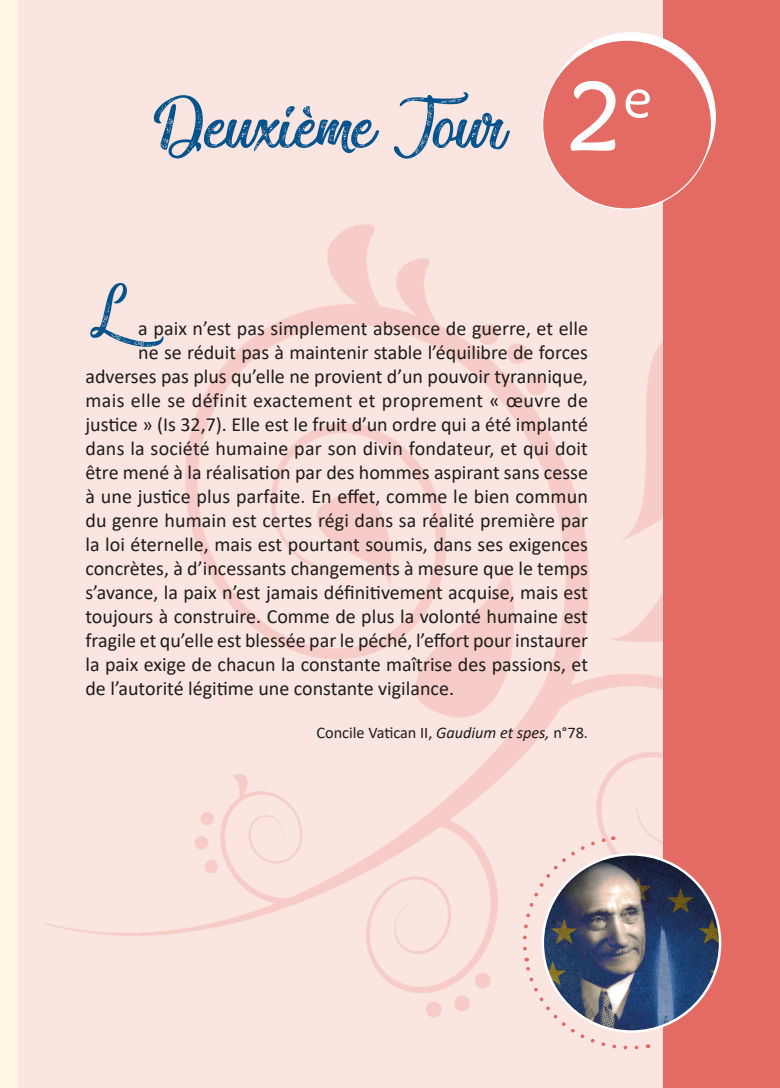
<style>
.page{position:relative;width:780px;height:1088px;background:#fff}
.page>*{position:absolute;margin:0;border:0;box-sizing:border-box;transform-origin:0 0}
.t1{font:98.75px "Maiandra GD";color:#fff}
.t2{font:86.38px "Miraculous&Christmas";color:#05538d}
.t3{font:20px "Calibri";color:#1d1d1b}
.t4{font:20px "Calibri";letter-spacing:.02em;color:#1d1d1b}
.t5{font:16.25px "Calibri";color:#1d1d1b}
.s1{font-style:italic}
</style>
<div class="page">
<div style="left:18px;top:0;width:762px;height:1088px;background:#fae5e0"></div>
<div style="left:0;top:0;width:18px;height:1088px;background:#fff7e2"></div>
<img style="left:45px;top:103px;width:618px;height:945px">
<img style="left:45px;top:186px;width:32px;height:696px">
<svg style="left:90px;top:283px;width:74px;height:64px"></svg>
<div style="left:663px;top:0;width:117px;height:1088px;background:#e36b64"></div>
<div style="left:547px;top:32px;width:168px;height:169px;background:#fff;border-radius:50%"></div>
<div style="left:542px;top:40px;width:169px;height:169px;background:#e36b64;border-radius:50%"></div>
<img style="left:542px;top:854px;width:178px;height:177px;border-radius:89px">
<svg style="left:522px;top:958px;width:118px;height:92px"></svg>
<svg style="left:521px;top:835px;width:92px;height:117px"></svg>
<h2 class="t2" style="left:153px;top:81px;width:354px">Deuxième Jour</h2>
<h1 class="t1" style="left:567px;top:56px;width:86px">2<sup>e</sup></h1>
<p class="t3" style="left:138px;top:314px;width:451px">a paix n’est pas simplement absence de guerre, et elle</p>
<p class="t3" style="left:138px;top:338px;width:451px">ne se réduit pas à maintenir stable l’équilibre de forces</p>
<p class="t3" style="left:85px;top:362px;width:504px">adverses pas plus qu’elle ne provient d’un pouvoir tyrannique,</p>
<p class="t4" style="left:85px;top:386px;width:504px">mais elle se définit exactement et proprement « œuvre de</p>
<p class="t3" style="left:85px;top:410px;width:504px">justice » (Is 32,7). Elle est le fruit d’un ordre qui a été implanté</p>
<p class="t3" style="left:85px;top:434px;width:504px">dans la société humaine par son divin fondateur, et qui doit</p>
<p class="t3" style="left:85px;top:458px;width:504px">être mené à la réalisation par des hommes aspirant sans cesse</p>
<p class="t3" style="left:85px;top:482px;width:504px">à une justice plus parfaite. En effet, comme le bien commun</p>
<p class="t3" style="left:85px;top:506px;width:504px">du genre humain est certes régi dans sa réalité première par</p>
<p class="t3" style="left:85px;top:530px;width:504px">la loi éternelle, mais est pourtant soumis, dans ses exigences</p>
<p class="t3" style="left:85px;top:554px;width:504px">concrètes, à d’incessants changements à mesure que le temps</p>
<p class="t3" style="left:85px;top:578px;width:504px">s’avance, la paix n’est jamais définitivement acquise, mais est</p>
<p class="t3" style="left:85px;top:602px;width:504px">toujours à construire. Comme de plus la volonté humaine est</p>
<p class="t3" style="left:85px;top:626px;width:504px">fragile et qu’elle est blessée par le péché, l’effort pour instaurer</p>
<p class="t3" style="left:85px;top:650px;width:504px">la paix exige de chacun la constante maîtrise des passions, et</p>
<p class="t3" style="left:85px;top:674px;width:370px">de l’autorité légitime une constante vigilance.</p>
<p class="t5" style="left:316px;top:722px;width:273px">Concile Vatican II, <span class="s1">Gaudium et spes,</span> n°78.</p>
</div>
